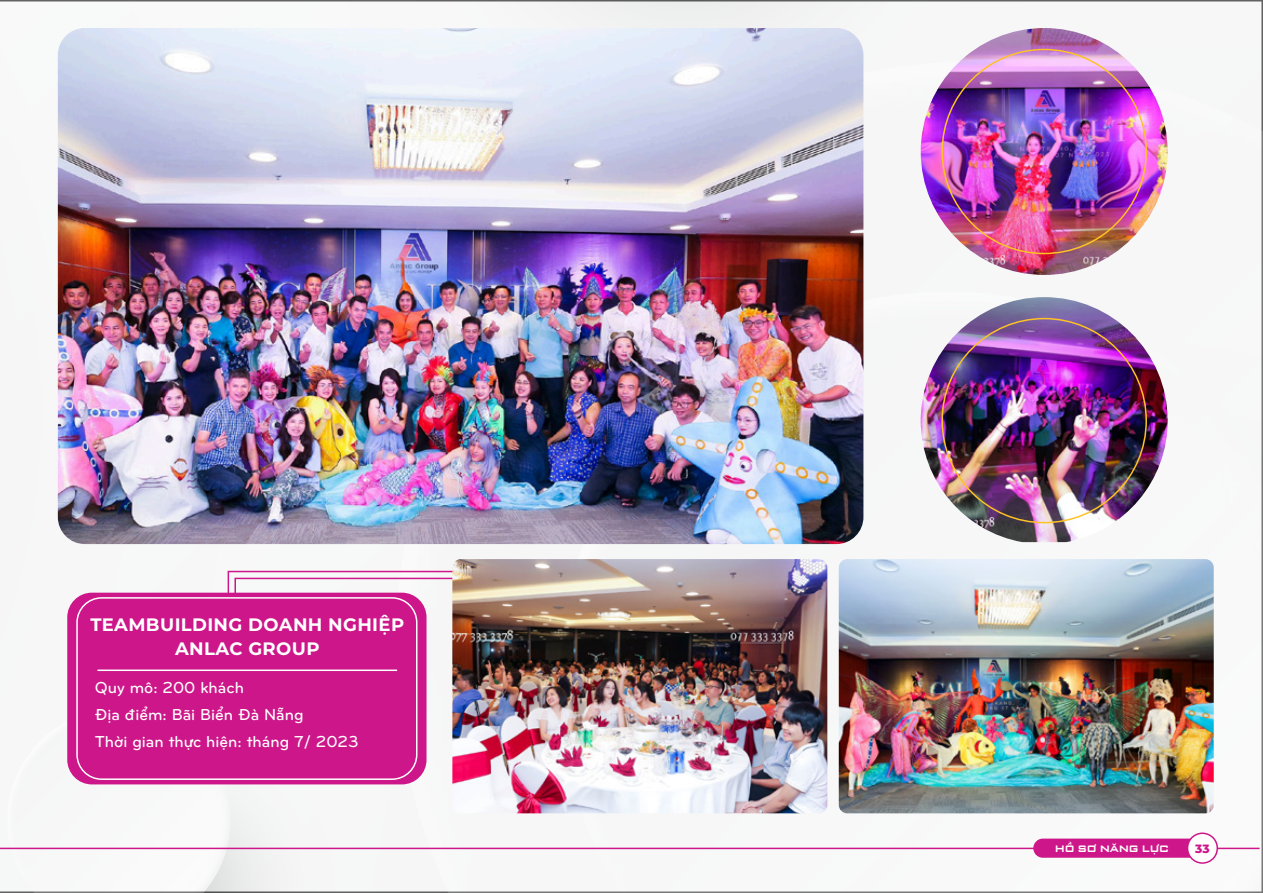
<style>
.page{position:relative;width:1263px;height:893px;background:#f7f7f8}
.page>*{position:absolute;margin:0;border:0;box-sizing:border-box;transform-origin:0 0}
.t1{font:700 18px/24px "Montserrat";letter-spacing:.02em;color:#fff;text-align:center}
.t2{font:16.5px/27px "UTM Bryant LG Bold";color:#fff}
.t3{font:800 12px "Montserrat";color:#cc1689}
.t4{font:700 9.75px "UTM Banque";letter-spacing:.05em;color:#fff}
</style>
<div class="page">
<hr style="left:0;top:848px;width:1259px;height:1px;background:#cc1689">
<svg style="left:1033px;top:832px;width:186px;height:32px"></svg>
<img style="left:58px;top:28px;width:805px;height:516px">
<svg style="left:227px;top:570px;width:225px;height:33px"></svg>
<div style="left:67px;top:593px;width:359px;height:191px;background:#cc1689;border-radius:25px"></div>
<div style="left:76px;top:597px;width:341px;height:183px;border:2px solid #fff;border-radius:25px"></div>
<hr style="left:97px;top:669px;width:300px;height:2px;background:#fff">
<img style="left:452px;top:559px;width:375px;height:254px">
<img style="left:839px;top:559px;width:375px;height:254px">
<img style="left:921px;top:28px;width:247px;height:247px;border-radius:123px">
<img style="left:921px;top:297px;width:247px;height:245px">
<p class="t1" style="left:90px;top:611px;width:315px">TEAMBUILDING DOANH NGHIỆP<br>ANLAC GROUP</p>
<p class="t2" style="left:95px;top:672px;width:265px">Quy mô: 200 khách<br>Địa điểm: Bãi Biển Đà Nẵng<br>Thời gian thực hiện: tháng 7/ 2023</p>
<p class="t4" style="left:1055px;top:841px;width:115px">HỒ SƠ NĂNG LỰC</p>
<p class="t3" style="left:1195px;top:840px;width:16px">33</p>
</div>
